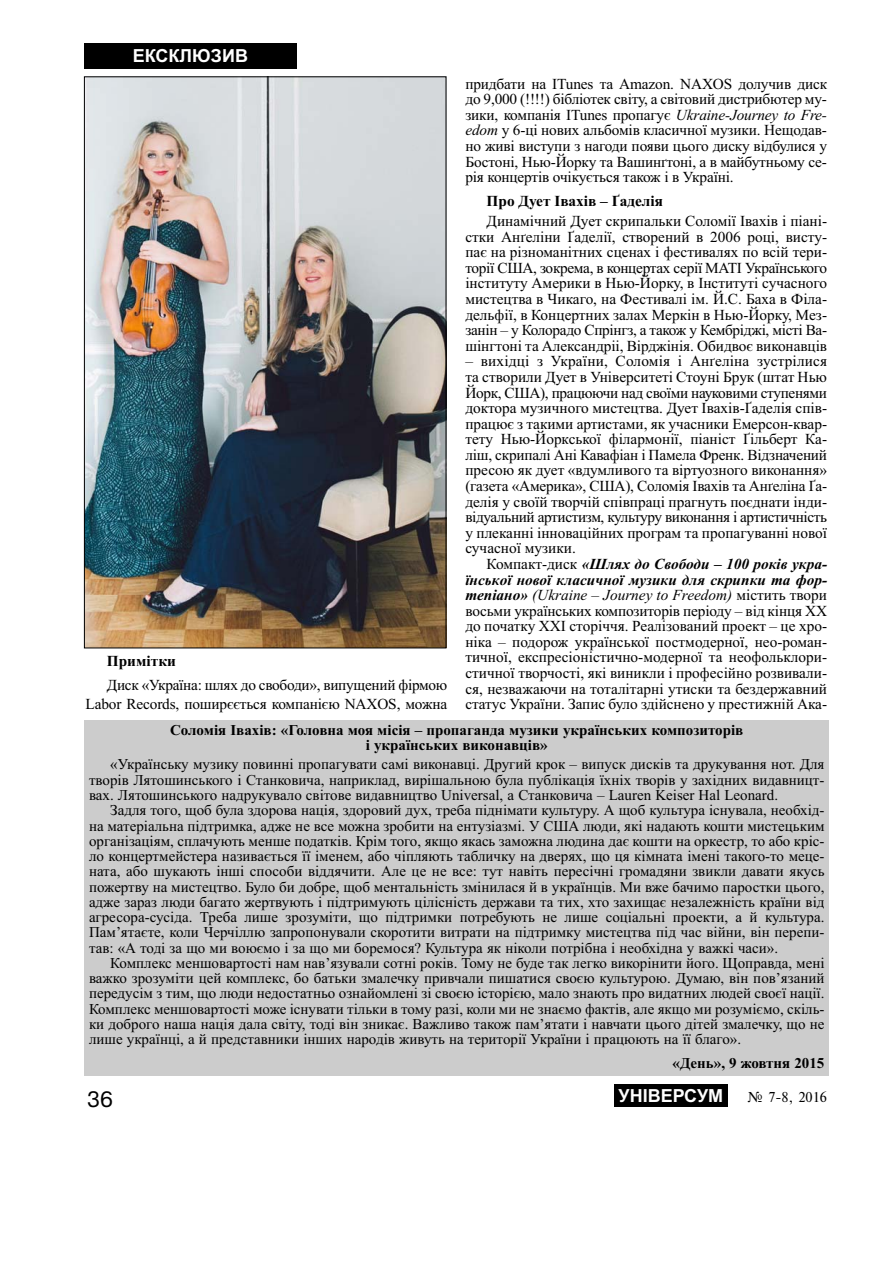
<style>
.page{position:relative;width:893px;height:1263px;background:#fff}
.page>*{position:absolute;margin:0;border:0;box-sizing:border-box;transform-origin:0 0}
.t1{font:21px "Ukr";color:#000}
.t2{font:700 18px "Arial";color:#fff}
.t3{font:15.3px/15.6px "Times New Roman";letter-spacing:-.01em;color:#000;text-align:justify}
.t4{font:700 15.3px "Times New Roman";color:#000}
.t5{font:15px/15.3px "Times New Roman";color:#000;text-align:justify}
.t6{font:700 15px/15.3px "Times New Roman";color:#000;text-align:center}
.t7{font:15px "Times";color:#000}
.s1{font-style:italic}
.s2{font-weight:700;font-style:italic}
</style>
<div class="page">
<div style="left:84px;top:43px;width:213px;height:26px;background:#000"></div>
<div style="left:614px;top:1084px;width:113px;height:23px;background:#000"></div>
<div style="left:84px;top:720px;width:745px;height:356px;background:#ccc"></div>
<img style="left:86px;top:79px;width:358px;height:567px">
<p class="t2" style="left:133px;top:46px;width:117px">ЕКСКЛЮЗИВ</p>
<p class="t3" style="left:465px;top:77px;width:363px">придбати на ITunes та Amazon. NAXOS долучив диск до 9,000 (!!!!) бібліотек світу, а світовий дистрибютер му&shy;зики, компанія ITunes пропагує <span class="s1">Ukraine-Journey to Fre&shy;edom</span> у 6-ці нових альбомів класичної музики. Нещодав&shy;но живі виступи з нагоди появи цього диску відбулися у Бостоні, Нью-Йорку та Вашинґтоні, а в майбутньому се&shy;рія концертів очікується також і в Україні.</p>
<p class="t4" style="left:486px;top:192px;width:178px">Про Дует Івахів – Ґаделія</p>
<p class="t3" style="left:465px;top:215px;width:363px;text-indent:21px">Динамічний Дует скрипальки Соломії Івахів і піані&shy;стки Анґеліни Ґаделії, створений в 2006 році, висту&shy;пає на різноманітних сценах і фестивалях по всій тери&shy;торії США, зокрема, в концертах серії МАТІ Україн ського інституту Америки в Нью-Йорку, в Інституті сучасного мистецтва в Чикаго, на Фестивалі ім. Й.С. Баха в Філа&shy;дельфії, в Концертних залах Меркін в Нью-Йорку, Мез&shy;занін – у Колорадо Спрінгз, а також у Кембріджі, місті Ва&shy;шінгтоні та Александріі, Вірджінія. Обидвоє виконавців</p>
<p class="t3" style="left:465px;top:355px;width:363px">– вихідці з України, Соломія і Анґеліна зустрілися та створили Дует в Університеті Стоуні Брук (штат Нью Йорк, США), працюючи над своїми науковими ступенями доктора музичного мистецтва. Дует Івахів-Ґаделія спів&shy;працює з такими артистами, як учасники Емерсон-квар&shy;тету Нью-Йоркської філармонії, піаніст Ґільберт Ка&shy;ліш, скрипалі Ані Кавафіан і Памела Френк. Відзначений пресою як дует «вдумливого та віртуозного виконання» (газета «Америка», США), Соломія Івахів та Анґеліна Ґа&shy;делія у своїй творчій співпраці прагнуть поєд нати інди&shy;відуальний артистизм, культуру виконання і артистичність у плеканні інноваційних програм та пропагуванні нової сучасної музики.</p>
<p class="t3" style="left:465px;top:557px;width:363px;text-indent:21px">Компакт-диск <span class="s2">«Шлях до Свободи – 100 років укра&shy;їнськoї нової класичнoї музики для скрипки та фор&shy;тепіано»</span> <span class="s1">(Ukraine – Journey to Freedom)</span> містить твори восьми українських композиторів періодy – від кінця ХХ до початку ХХІ сторіччя. Реалі зований проект – це хро&shy;ніка – подорож української постмодерної, нео-роман&shy;тичної, експресіоністично-модерної та неофольклори&shy;стичної творчості, які виникли і професійно розвивали&shy;ся, незважаючи на тоталітарні утиски та бездержавний статус України. Запис було здійснено у престижній Ака-</p>
<p class="t6" style="left:170px;top:722px;width:575px">Соломія Івахів: «Головна моя місія – пропаганда музики українських композиторів і українських виконавців»</p>
<p class="t5" style="left:89px;top:758px;width:737px;text-indent:21px">«Українську музику повинні пропагувати самі виконавці. Другий крок – випуск дисків та друкування нот. Для творів Лятошинського і Станковича, наприклад, вирішальною була публікація їхніх творів у західних видавницт&shy;вах. Лятошинського надрукувало світове видавництво Universal, a Станковича – Lauren Keiser Hal Leonard.</p>
<p class="t5" style="left:89px;top:804px;width:737px;text-indent:21px">Задля того, щоб була здорова нація, здоровий дух, треба піднімати культуру. А щоб культура існувала, необхід&shy;на матеріальна підтримка, адже не все можна зробити на ентузіазмі. У США люди, які надають кошти мистецьким організаціям, сплачують менше податків. Крім того, якщо якась заможна людина дає кошти на оркестр, то або кріс&shy;ло концертмейстера називається її іменем, або чіпляють табличку на дверях, що ця кімната імені такого-то меце&shy;ната, або шукають інші способи віддячити. Але це не все: тут навіть пересічні громадяни звикли давати якусь пожертву на мистецтво. Було би добре, щоб ментальність змінилася й в українців. Ми вже бачимо паростки цього, адже зараз люди багато жертвують і підтримують цілісність держави та тих, хто захищає незалежність країни від агресора-сусіда. Треба лише зрозуміти, що підтримки потребують не лише соціальні проекти, а й культура.<br>Пам’ятаєте, коли Черчіллю запропонували скоротити витрати на підтримку мистецтва під час війни, він перепи&shy;тав: «А тоді за що ми воюємо і за що ми боремося? Культура як ніколи потрібна і необхідна у важкі часи».</p>
<p class="t5" style="left:89px;top:957px;width:737px;text-indent:21px">Комплекс меншовартості нам нав’язували сотні років. Тому не буде так легко викорінити його. Щоправда, мені важко зрозуміти цей комплекс, бо батьки змалечку привчали пишатися своєю культурою. Думаю, він пов’язаний передусім з тим, що люди недостатньо ознайомлені зі своєю історією, мало знають про видатних людей своєї нації.<br>Комплекс меншовартості може існувати тільки в тому разі, коли ми не знаємо фактів, але якщо ми розуміємо, скіль&shy;ки доброго наша нація дала світу, тоді він зникає. Важливо також пам’ятати і навчати цього дітей змалечку, що не лише українці, а й представники інших народів живуть на території України і працюють на її благо».</p>
<p class="t6" style="left:672px;top:1055px;width:153px">«День», 9 жовтня 2015</p>
<p class="t4" style="left:107px;top:652px;width:71px">Примітки</p>
<p class="t3" style="left:86px;top:676px;width:363px;line-height:19.4px;text-align:right">Диск «Україна: шлях до свободи», випущений фірмою<br>Labor Records, поширєється компанією NAXOS, можна</p>
<h1 class="t1" style="left:87px;top:1087px;width:27px">36</h1>
<p class="t2" style="left:618px;top:1085px;width:106px">УНІВЕРСУМ</p>
<p class="t7" style="left:747px;top:1088px;width:81px">‹ 7-8, 2016</p>
</div>
